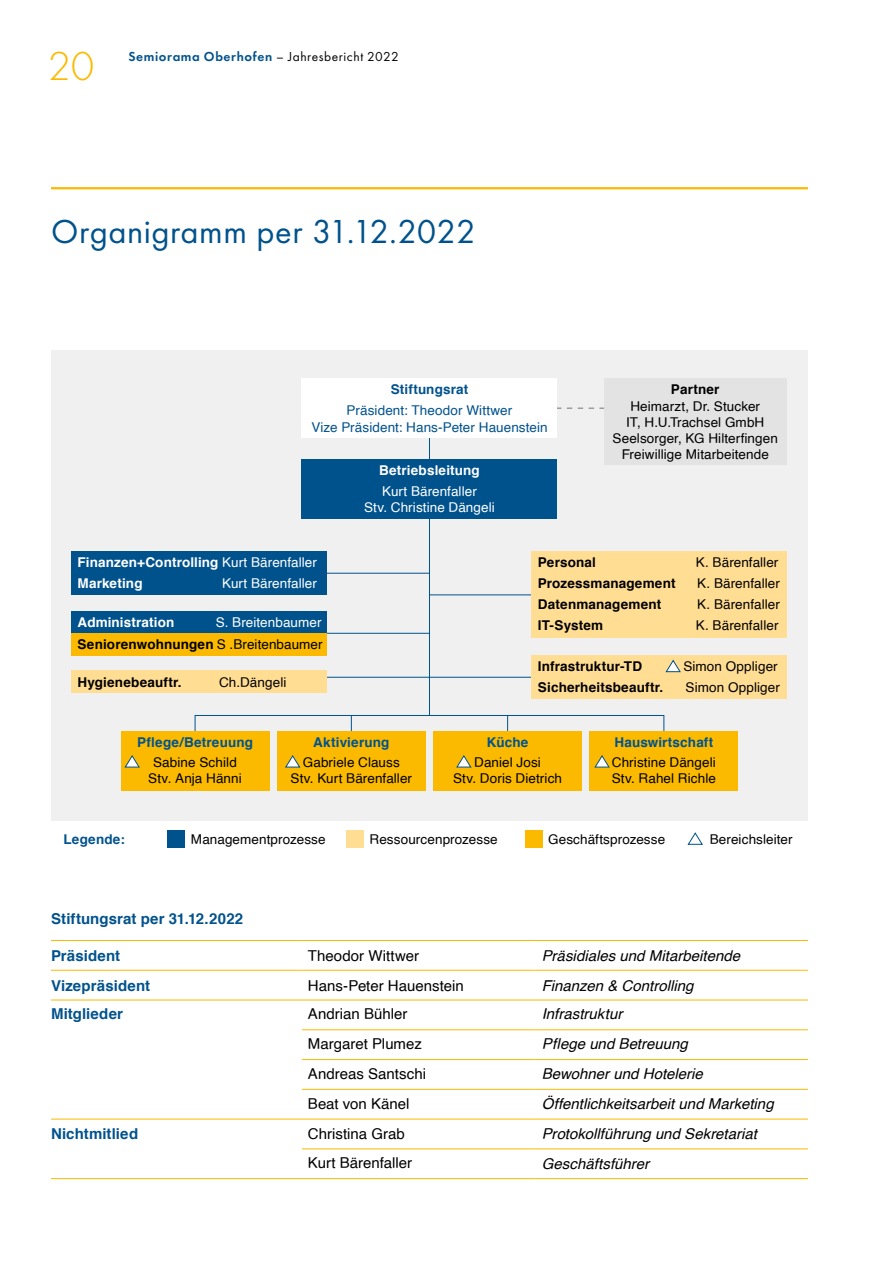
<style>
.page{position:relative;width:893px;height:1263px;background:#fff}
.page>*{position:absolute;margin:0;border:0;box-sizing:border-box;transform-origin:0 0}
.t1{font:300 42px "Futura PT";color:#fbba00}
.t2{font:34.5px "Futura PT";letter-spacing:.015em;color:#00528d}
.t3{font:italic 15px "Helvetica";color:#000}
.t4{font:15px "Helvetica";color:#000}
.t5{font:700 15px "Helvetica";letter-spacing:.01em;color:#00528d}
.t6{font:13.5px/16.2px "Helvetica";letter-spacing:.005em;color:#000;text-align:center}
.t7{font:700 13.5px/22.2px "Helvetica";letter-spacing:.01em;color:#000;text-align:right}
.t8{font:700 13.5px/21px "Helvetica";letter-spacing:.01em;color:#fff}
.t9{font:700 13.5px "Helvetica";letter-spacing:.01em;color:#00528d}
.t10{font:13.5px/16.2px "Helvetica";letter-spacing:.005em;color:#00528d;text-align:center}
.t11{font:13.5px/16.2px "Helvetica";letter-spacing:.005em;color:#fff;text-align:center}
.t12{font:600 13.5px "Futura PT";letter-spacing:.045em;color:#00528d}
.s1{font-weight:400;color:#000}
.s2{font-weight:400}
.s3{font-weight:400;color:#fff}
</style>
<div class="page">
<hr style="left:51px;top:187px;width:757px;height:2px;background:#fbba00">
<hr style="left:51px;top:940px;width:251px;height:1px;background:#fbba00">
<hr style="left:302px;top:940px;width:234px;height:1px;background:#fbba00">
<hr style="left:536px;top:940px;width:272px;height:1px;background:#fbba00">
<hr style="left:51px;top:970px;width:251px;height:1px;background:#fbba00">
<hr style="left:302px;top:970px;width:234px;height:1px;background:#fbba00">
<hr style="left:536px;top:970px;width:272px;height:1px;background:#fbba00">
<hr style="left:51px;top:1000px;width:251px;height:1px;background:#fbba00">
<hr style="left:302px;top:1000px;width:234px;height:1px;background:#fbba00">
<hr style="left:536px;top:1000px;width:272px;height:1px;background:#fbba00">
<hr style="left:302px;top:1029px;width:234px;height:1px;background:#fbba00">
<hr style="left:536px;top:1029px;width:272px;height:1px;background:#fbba00">
<hr style="left:302px;top:1059px;width:234px;height:1px;background:#fbba00">
<hr style="left:536px;top:1059px;width:272px;height:1px;background:#fbba00">
<hr style="left:302px;top:1089px;width:234px;height:1px;background:#fbba00">
<hr style="left:536px;top:1089px;width:272px;height:1px;background:#fbba00">
<hr style="left:51px;top:1119px;width:251px;height:1px;background:#fbba00">
<hr style="left:302px;top:1119px;width:234px;height:1px;background:#fbba00">
<hr style="left:536px;top:1119px;width:272px;height:1px;background:#fbba00">
<hr style="left:302px;top:1148px;width:234px;height:1px;background:#fbba00">
<hr style="left:536px;top:1148px;width:272px;height:1px;background:#fbba00">
<hr style="left:51px;top:1178px;width:251px;height:1px;background:#fbba00">
<hr style="left:302px;top:1178px;width:234px;height:1px;background:#fbba00">
<hr style="left:536px;top:1178px;width:272px;height:1px;background:#fbba00">
<div style="left:51px;top:350px;width:757px;height:471px;background:#f0f0f0"></div>
<svg style="left:194px;top:715px;width:471px;height:23px"></svg>
<hr style="left:429px;top:428px;width:1px;height:288px;background:#00528d">
<hr style="left:321px;top:573px;width:108px;height:1px;background:#00528d">
<hr style="left:324px;top:633px;width:105px;height:1px;background:#00528d">
<hr style="left:429px;top:594px;width:109px;height:1px;background:#00528d">
<hr style="left:324px;top:677px;width:210px;height:1px;background:#00528d">
<svg style="left:557px;top:407px;width:47px;height:2px"></svg>
<div style="left:302px;top:378px;width:255px;height:60px;background:#fff"></div>
<div style="left:604px;top:378px;width:183px;height:87px;background:#e3e3e3"></div>
<div style="left:302px;top:459px;width:255px;height:60px;background:#00528d"></div>
<div style="left:71px;top:551px;width:255px;height:44px;background:#00528d"></div>
<div style="left:71px;top:611px;width:255px;height:22px;background:#00528d"></div>
<div style="left:71px;top:633px;width:255px;height:22px;background:#fbba00"></div>
<div style="left:71px;top:671px;width:255px;height:22px;background:#ffdd93"></div>
<div style="left:121px;top:732px;width:148px;height:59px;background:#fbba00"></div>
<div style="left:277px;top:732px;width:149px;height:59px;background:#fbba00"></div>
<div style="left:433px;top:732px;width:149px;height:59px;background:#fbba00"></div>
<div style="left:589px;top:732px;width:149px;height:59px;background:#fbba00"></div>
<div style="left:531px;top:551px;width:256px;height:87px;background:#ffdd93"></div>
<div style="left:531px;top:655px;width:256px;height:44px;background:#ffdd93"></div>
<svg style="left:666px;top:660px;width:14px;height:12px"></svg>
<svg style="left:285px;top:755px;width:15px;height:12px"></svg>
<svg style="left:456px;top:755px;width:15px;height:12px"></svg>
<svg style="left:594px;top:755px;width:15px;height:12px"></svg>
<div style="left:168px;top:830px;width:17px;height:17px;background:#00528d"></div>
<div style="left:347px;top:830px;width:17px;height:17px;background:#ffdd93"></div>
<div style="left:525px;top:830px;width:17px;height:17px;background:#fbba00"></div>
<svg style="left:688px;top:832px;width:15px;height:13px"></svg>
<svg style="left:125px;top:755px;width:15px;height:12px"></svg>
<h1 class="t1" style="left:48px;top:42px;width:48px">20</h1>
<p class="t12" style="left:128px;top:48px;width:272px">Semiorama Oberhofen <span class="s1">– Jahresbericht 2022</span></p>
<h2 class="t2" style="left:51px;top:211px;width:426px">Organigramm per 31.12.2022</h2>
<p class="t9" style="left:391px;top:379px;width:79px">Stiftungsrat</p>
<p class="t10" style="left:311px;top:403px;width:238px">Präsident: Theodor Wittwer<br>Vize Präsident: Hans-Peter Hauenstein</p>
<p class="t8" style="left:379px;top:460px;width:102px">Betriebsleitung</p>
<p class="t11" style="left:364px;top:484px;width:132px">Kurt Bärenfaller<br>Stv. Christine Dängeli</p>
<p class="t7" style="left:671px;top:379px;width:50px">Partner</p>
<p class="t6" style="left:613px;top:398px;width:167px">Heimarzt, Dr. Stucker<br>IT, H.U.Trachsel GmbH<br>Seelsorger, KG Hilterfingen<br>Freiwillige Mitarbeitende</p>
<p class="t8" style="left:78px;top:552px;width:241px">Finanzen+Controlling <span class="s2">Kurt Bärenfaller<br></span>Marketing</p>
<p class="t11" style="left:222px;top:576px;width:96px">Kurt Bärenfaller</p>
<p class="t7" style="left:78px;top:612px;width:247px"><span class="s3">S. Breitenbaumer<br></span>Seniorenwohnungen <span class="s2">S .Breitenbaumer</span></p>
<p class="t7" style="left:78px;top:671px;width:106px">Hygienebeauftr.</p>
<p class="t6" style="left:219px;top:674px;width:69px">Ch.Dängeli</p>
<p class="t8" style="left:78px;top:612px;width:98px">Administration</p>
<p class="t9" style="left:137px;top:732px;width:117px">Pf lege/Betreuung</p>
<p class="t6" style="left:148px;top:754px;width:95px">Sabine Schild<br>Stv. Anja Hänni</p>
<p class="t9" style="left:313px;top:732px;width:78px">Aktivierung</p>
<p class="t6" style="left:291px;top:754px;width:123px">Gabriele Clauss<br>Stv. Kurt Bärenfaller</p>
<p class="t7" style="left:538px;top:551px;width:60px">Personal</p>
<p class="t6" style="left:696px;top:555px;width:84px">K. Bärenfaller</p>
<p class="t7" style="left:538px;top:572px;width:139px">Prozessmanagement</p>
<p class="t6" style="left:697px;top:576px;width:84px">K. Bärenfaller</p>
<p class="t7" style="left:538px;top:593px;width:125px">Datenmanagement</p>
<p class="t6" style="left:697px;top:597px;width:84px">K. Bärenfaller</p>
<p class="t7" style="left:538px;top:614px;width:67px">IT-System</p>
<p class="t6" style="left:696px;top:618px;width:84px">K. Bärenfaller</p>
<p class="t7" style="left:538px;top:656px;width:106px">Infrastruktur-TD</p>
<p class="t6" style="left:683px;top:659px;width:96px">Simon Oppliger</p>
<p class="t7" style="left:538px;top:677px;width:127px">Sicherheitsbeauftr.</p>
<p class="t6" style="left:686px;top:680px;width:96px">Simon Oppliger</p>
<p class="t9" style="left:487px;top:732px;width:43px">Küche</p>
<p class="t6" style="left:453px;top:754px;width:111px">Daniel Josi<br>Stv. Doris Dietrich</p>
<p class="t9" style="left:614px;top:732px;width:101px">Hauswirtschaft</p>
<p class="t6" style="left:612px;top:754px;width:106px;text-align:left">Christine Dängeli<br>Stv. Rahel Richle</p>
<p class="t9" style="left:63px;top:828px;width:63px">Legende:</p>
<p class="t6" style="left:191px;top:831px;width:136px">Managementprozesse</p>
<p class="t6" style="left:370px;top:831px;width:130px">Ressourcenprozesse</p>
<p class="t6" style="left:548px;top:831px;width:119px">Geschäftsprozesse</p>
<p class="t6" style="left:710px;top:831px;width:84px">Bereichsleiter</p>
<p class="t5" style="left:51px;top:906px;width:194px">Stiftungsrat per 31.12.2022</p>
<p class="t5" style="left:51px;top:944px;width:71px">Präsident</p>
<p class="t4" style="left:308px;top:944px;width:113px">Theodor Wittwer</p>
<p class="t3" style="left:542px;top:944px;width:205px">PräsidialesundMitarbeitende</p>
<p class="t5" style="left:51px;top:973px;width:101px">Vizepräsident</p>
<p class="t4" style="left:308px;top:974px;width:157px">Hans-Peter Hauenstein</p>
<p class="t3" style="left:542px;top:974px;width:158px">Finanzen&amp; Controlling</p>
<p class="t5" style="left:51px;top:1002px;width:74px">Mitglieder</p>
<p class="t4" style="left:308px;top:1002px;width:101px">Andrian Bühler</p>
<p class="t3" style="left:542px;top:1002px;width:87px">Infrastruktur</p>
<p class="t4" style="left:308px;top:1032px;width:115px">Margaret Plumez</p>
<p class="t3" style="left:542px;top:1032px;width:153px">PflegeundBetreuung</p>
<p class="t4" style="left:308px;top:1062px;width:120px">Andreas Santschi</p>
<p class="t3" style="left:542px;top:1062px;width:168px">BewohnerundHotelerie</p>
<p class="t4" style="left:308px;top:1092px;width:103px">Beat von Känel</p>
<p class="t3" style="left:542px;top:1092px;width:239px">ÖffentlichkeitsarbeitundMarketing</p>
<p class="t5" style="left:51px;top:1121px;width:89px">Nichtmitlied</p>
<p class="t4" style="left:308px;top:1122px;width:98px">Christina Grab</p>
<p class="t3" style="left:542px;top:1122px;width:222px">ProtokollführungundSekretariat</p>
<p class="t4" style="left:308px;top:1151px;width:106px">Kurt Bärenfaller</p>
<p class="t3" style="left:542px;top:1152px;width:114px">Geschäftsführer</p>
</div>
